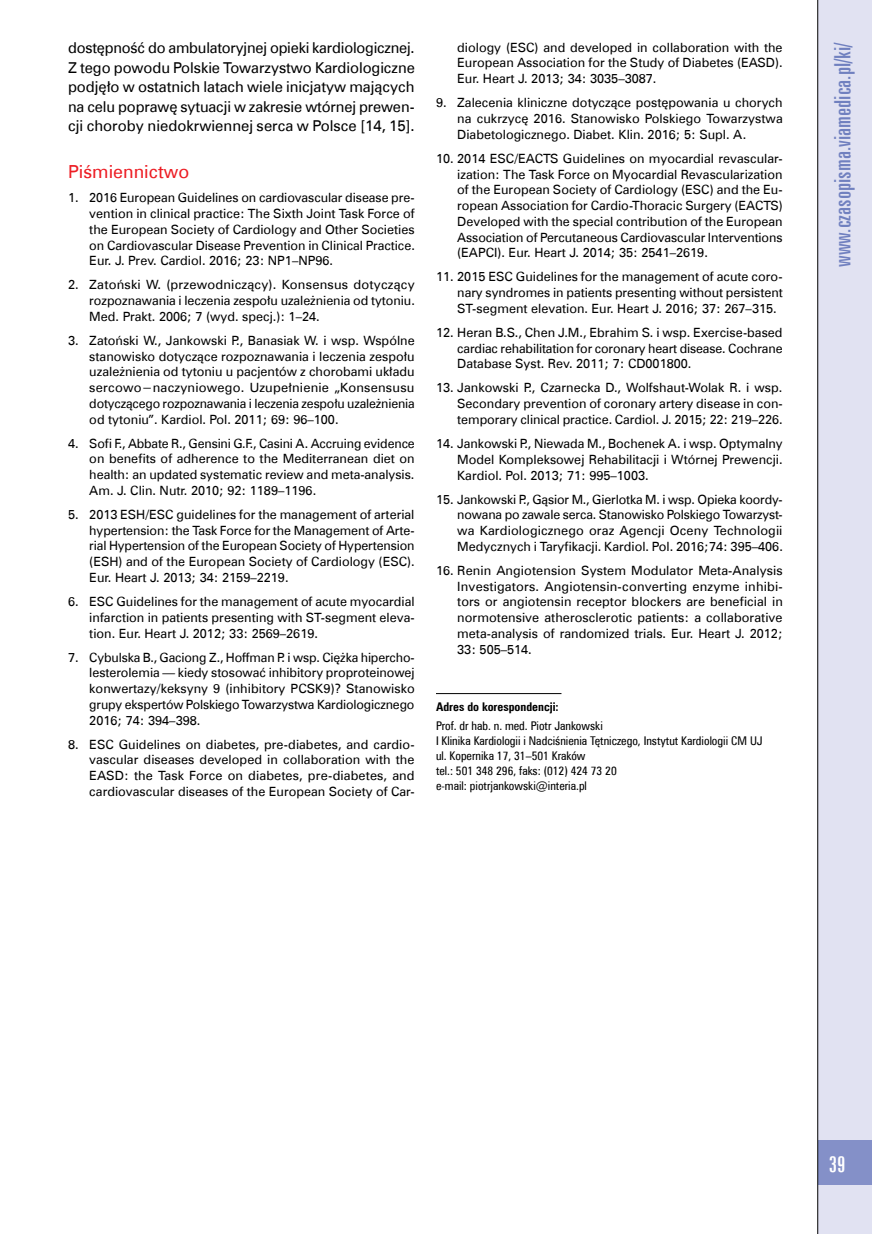
<style>
.page{position:relative;width:872px;height:1234px;background:#fff}
.page>*{position:absolute;margin:0;border:0;box-sizing:border-box;transform-origin:0 0}
.t1{font:22.5px "Zurich X Cn EU";color:#7080bf;scale:1.07 1}
.t2{font:22.5px "Zurich X Cn EU";color:#fff;scale:1.07 1}
.t3{font:18px "Zurich EU";color:#ed1d24}
.t4{font:15px/19.5px "Zurich EU";color:#000;text-align:justify}
.t5{font:12.75px/15.8px "Zurich EU";color:#000;text-align:justify}
.t6{font:12px/15px "Zurich Cn EU";color:#000}
.t7{font:700 12px "Zurich Cn EU";color:#000}
</style>
<div class="page">
<div style="left:817px;top:0;width:55px;height:1233px;background:#e1e2f2"></div>
<div style="left:817px;top:1140px;width:55px;height:44px;background:#8490c8"></div>
<hr style="left:817px;top:0;width:1px;height:1233px;background:#000">
<hr style="left:436px;top:693px;width:125px;height:1px;background:#000">
<p class="t4" style="left:68px;top:38px;width:348px">dostępność do ambulatoryjnej opieki kardiologicznej.<br>Z tego powodu Polskie Towarzystwo Kardiologiczne podjęło w ostatnich latach wiele inicjatyw mających na celu poprawę sytuacji w zakresie wtórnej prewen&shy;cji choroby niedokrwiennej serca w Polsce [14, 15].</p>
<h2 class="t3" style="left:68px;top:160px;width:123px">Piśmiennictwo</h2>
<p class="t5" style="left:89px;top:190px;width:327px;text-indent:-21px">1. 2016 European Guidelines on cardiovascular disease pre&shy;vention in clinical practice: The Sixth Joint Task Force of the European Society of Cardiology and Other Societies on Cardiovascular Disease Prevention in Clinical Practice.<br>Eur. J. Prev. Cardiol. 2016; 23: NP1–NP96.</p>
<p class="t5" style="left:89px;top:277px;width:327px;text-indent:-21px">2. Zatoński W. (przewodniczący). Konsensus dotyczący rozpoznawania i leczenia zespołu uzależnienia od tytoniu.<br>Med. Prakt. 2006; 7 (wyd. specj.): 1–24.</p>
<p class="t5" style="left:89px;top:332px;width:327px;text-indent:-21px">3. Zatoński W., Jankowski P., Banasiak W. i wsp. Wspólne stanowisko dotyczące rozpoznawania i leczenia zespołu uzależnienia od tytoniu u pacjentów z chorobami układu sercowo−naczyniowego. Uzupełnienie „Konsensusu dotyczącego rozpoznawania i leczenia zespołu uzależnienia od tytoniu”. Kardiol. Pol. 2011; 69: 96–100.</p>
<p class="t5" style="left:89px;top:435px;width:327px;text-indent:-21px">4. Sofi F., Abbate R., Gensini G.F., Casini A. Accruing evidence on benefits of adherence to the Mediterranean diet on health: an updated systematic review and meta-analysis.<br>Am. J. Clin. Nutr. 2010; 92: 1189–1196.</p>
<p class="t5" style="left:89px;top:506px;width:327px;text-indent:-21px">5. 2013 ESH/ESC guidelines for the management of arterial hypertension: the Task Force for the Management of Arte&shy;rial Hypertension of the European Society of Hypertension (ESH) and of the European Society of Cardiology (ESC).<br>Eur. Heart J. 2013; 34: 2159–2219.</p>
<p class="t5" style="left:89px;top:593px;width:327px;text-indent:-21px">6. ESC Guidelines for the management of acute myocardial infarction in patients presenting with ST-segment eleva&shy;tion. Eur. Heart J. 2012; 33: 2569–2619.</p>
<p class="t5" style="left:89px;top:649px;width:327px;text-indent:-21px">7. Cybulska B., Gaciong Z., Hoffman P. i wsp. Ciężka hipercho&shy;lesterolemia — kiedy stosować inhibitory proproteinowej konwertazy/keksyny 9 (inhibitory PCSK9)? Stanowisko grupy ekspertów Polskiego Towarzystwa Kardiologicznego 2016; 74: 394–398.</p>
<p class="t5" style="left:89px;top:736px;width:327px;text-indent:-21px">8. ESC Guidelines on diabetes, pre-diabetes, and cardio&shy;vascular diseases developed in collaboration with the EASD: the Task Force on diabetes, pre-diabetes, and cardiovascular diseases of the European Society of Car-</p>
<p class="t5" style="left:457px;top:39px;width:327px">diology (ESC) and developed in collaboration with the European Association for the Study of Diabetes (EASD).<br>Eur. Heart J. 2013; 34: 3035–3087.</p>
<p class="t5" style="left:457px;top:95px;width:327px;text-indent:-21px">9. Zalecenia kliniczne dotyczące postępowania u chorych na cukrzycę 2016. Stanowisko Polskiego Towarzystwa Diabetologicznego. Diabet. Klin. 2016; 5: Supl. A.</p>
<p class="t5" style="left:457px;top:150px;width:327px;text-indent:-21px">10. 2014 ESC/EACTS Guidelines on myocardial revascular&shy;ization: The Task Force on Myocardial Revascularization of the European Society of Cardiology (ESC) and the Eu&shy;ropean Association for Cardio-Thoracic Surgery (EACTS)<br>Developed with the special contribution of the European Association of Percutaneous Cardiovascular Interventions (EAPCI). Eur. Heart J. 2014; 35: 2541–2619.</p>
<p class="t5" style="left:457px;top:269px;width:327px;text-indent:-21px">11. 2015 ESC Guidelines for the management of acute coro&shy;nary syndromes in patients presenting without persistent ST-segment elevation. Eur. Heart J. 2016; 37: 267–315.</p>
<p class="t5" style="left:457px;top:324px;width:327px;text-indent:-21px">12. Heran B.S., Chen J.M., Ebrahim S. i wsp. Exercise-based cardiac rehabilitation for coronary heart disease. Cochrane Database Syst. Rev. 2011; 7: CD001800.</p>
<p class="t5" style="left:457px;top:380px;width:327px;text-indent:-21px">13. Jankowski P., Czarnecka D., Wolfshaut-Wolak R. i wsp.<br>Secondary prevention of coronary artery disease in con&shy;temporary clinical practice. Cardiol. J. 2015; 22: 219–226.</p>
<p class="t5" style="left:457px;top:435px;width:327px;text-indent:-21px">14. Jankowski P., Niewada M., Bochenek A. i wsp. Optymalny Model Kompleksowej Rehabilitacji i Wtórnej Prewencji.<br>Kardiol. Pol. 2013; 71: 995–1003.</p>
<p class="t5" style="left:457px;top:491px;width:327px;text-indent:-21px">15. Jankowski P., Gąsior M., Gierlotka M. i wsp. Opieka koordy&shy;nowana po zawale serca. Stanowisko Polskiego Towarzyst&shy;wa Kardiologicznego oraz Agencji Oceny Technologii Medycznych i Taryfikacji. Kardiol. Pol. 2016;74: 395–406.</p>
<p class="t5" style="left:457px;top:562px;width:327px;text-indent:-21px">16. Renin Angiotension System Modulator Meta-Analysis Investigators. Angiotensin-converting enzyme inhibi&shy;tors or angiotensin receptor blockers are beneficial in normotensive atherosclerotic patients: a collaborative meta-analysis of randomized trials. Eur. Heart J. 2012; 33: 505–514.</p>
<p class="t7" style="left:436px;top:699px;width:124px">Adres do korespondencji:</p>
<p class="t6" style="left:436px;top:718px;width:328px">Prof. dr hab. n. med. Piotr Jankowski<br>I Klinika Kardiologii i Nadciśnienia Tętniczego, Instytut Kardiologii CM UJ ul. Kopernika 17, 31–501 Kraków<br>tel.: 501 348 296, faks: (012) 424 73 20<br>e-mail: piotrjankowski@interia.pl</p>
<h1 class="t1" style="left:829px;top:267px;width:212px;rotate:-90deg">www.czasopisma.viamedica.pl/ki/</h1>
<h1 class="t2" style="left:828px;top:1150px;width:17px">39</h1>
</div>
